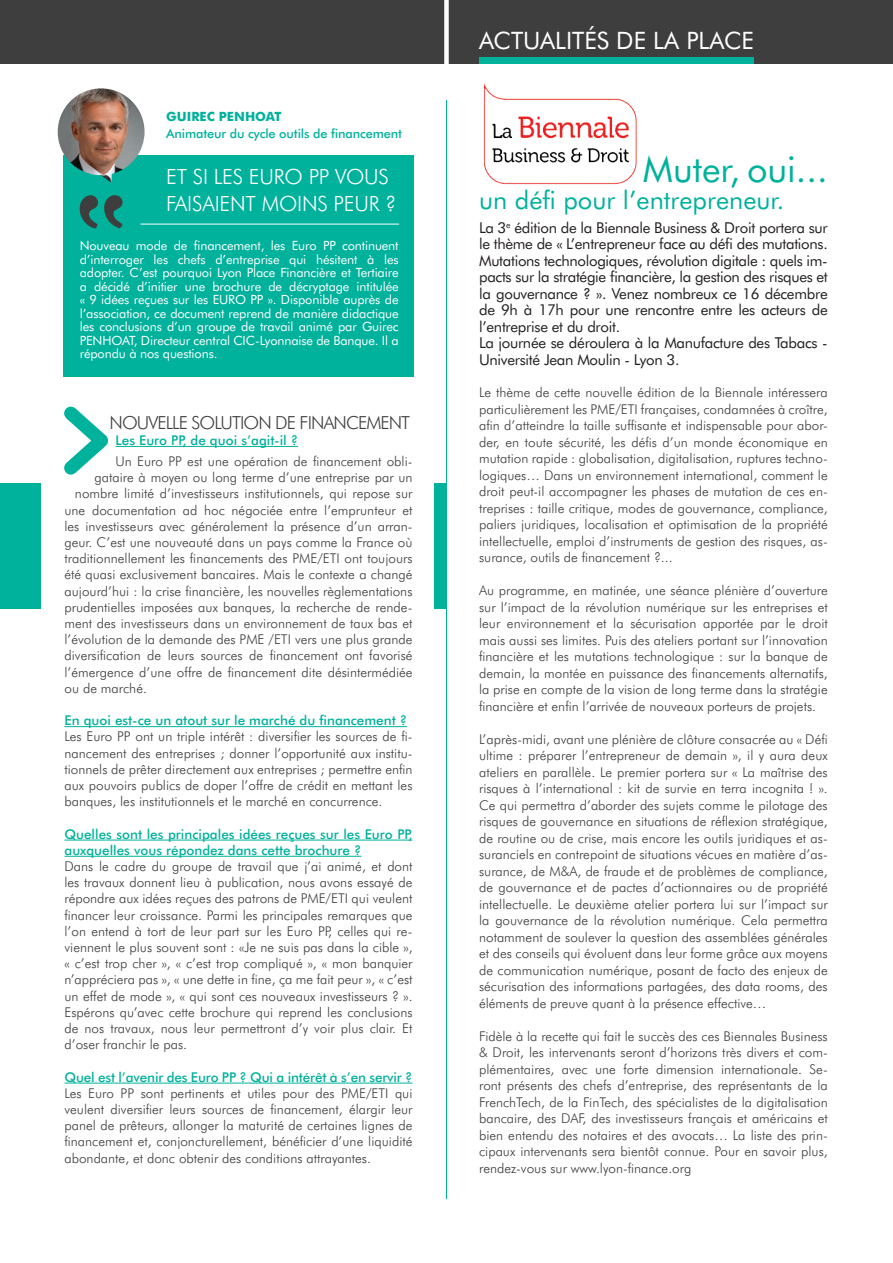
<style>
.page{position:relative;width:893px;height:1263px;background:#fff}
.page>*{position:absolute;margin:0;border:0;box-sizing:border-box;transform-origin:0 0}
.t1{font:36px "Futura BT";color:#00b19b}
.t2{font:25.5px "Futura BT";color:#00b19b}
.t3{font:24px "Futura BT";color:#fff}
.t4{font:300 21px "Futura BT";letter-spacing:-.01em;color:#fff}
.t5{font:300 18px "Futura BT";letter-spacing:-.05em;color:#3e3e3f}
.t6{font:15px/16.5px "Futura BT";letter-spacing:-.02em;color:#231f20;text-align:justify}
.t7{font:300 13.5px/16.5px "Futura BT";color:#3e3e3f;text-align:justify}
.t8{font:500 13.5px/16.2px "Futura BT";color:#00b19b}
.t9{font:12.75px/13.5px "Futura BT";letter-spacing:-.01em;color:#fff;text-align:justify}
.t10{font:500 12.75px "Futura BT";letter-spacing:-.01em;color:#00b19b}
.t11{font:700 12.75px "Futura BT";color:#00b19b}
</style>
<div class="page">
<div style="left:0;top:0;width:893px;height:64px;background:#3e3e3f"></div>
<hr style="left:115px;top:446px;width:183px;height:1px;background:#00b19b">
<hr style="left:64px;top:726px;width:343px;height:1px;background:#00b19b">
<hr style="left:64px;top:839px;width:348px;height:1px;background:#00b19b">
<hr style="left:64px;top:856px;width:297px;height:1px;background:#00b19b">
<hr style="left:64px;top:1082px;width:348px;height:1px;background:#00b19b">
<div style="left:64px;top:155px;width:350px;height:222px;background:#00b19b"></div>
<img style="left:58px;top:88px;width:87px;height:87px">
<hr style="left:140px;top:224px;width:259px;height:1px;background:#fff">
<hr style="left:446px;top:100px;width:1px;height:1099px;background:#00b19b">
<div style="left:444px;top:0;width:5px;height:87px;background:#fff"></div>
<div style="left:479px;top:58px;width:275px;height:6px;background:#00b19b"></div>
<svg style="left:64px;top:406px;width:58px;height:69px"></svg>
<div style="left:0;top:484px;width:40px;height:125px;background:#00b19b"></div>
<div style="left:435px;top:484px;width:12px;height:125px;background:#00b19b"></div>
<svg style="left:80px;top:195px;width:43px;height:33px"></svg>
<img style="left:483px;top:83px;width:154px;height:102px">
<p class="t11" style="left:166px;top:109px;width:117px">GUIREC PENHOAT</p>
<p class="t10" style="left:166px;top:125px;width:237px">Animateur du cycle outils de financement</p>
<p class="t4" style="left:166px;top:164px;width:224px">ET SI LES EURO PP VOUS</p>
<p class="t4" style="left:166px;top:191px;width:232px">FAISAIENT MOINS PEUR ?</p>
<p class="t9" style="left:80px;top:239px;width:320px">Nouveau mode de financement, les Euro PP continuent d’interroger les chefs d’entreprise qui hésitent à les adopter. C’est pourquoi Lyon Place Financière et Tertiaire a décidé d’initier une brochure de décryptage intitulée « 9 idées reçues sur les EURO PP ». Disponible auprès de l’association, ce document reprend de manière didactique les conclusions d’un groupe de travail animé par Guirec PENHOAT, Directeur central CIC-Lyonnaise de Banque. Il a répondu à nos questions.</p>
<p class="t5" style="left:109px;top:411px;width:302px">NOUVELLE SOLUTION DE FINANCEMENT</p>
<p class="t8" style="left:115px;top:432px;width:184px">Les Euro PP, de quoi s’agit-il ?</p>
<p class="t7" style="left:115px;top:453px;width:299px">Un Euro PP est une opération de financement obli-</p>
<p class="t7" style="left:94px;top:469px;width:320px">gataire à moyen ou long terme d’une entreprise par un</p>
<p class="t7" style="left:75px;top:485px;width:339px">nombre limité d’investisseurs institutionnels, qui repose sur</p>
<p class="t7" style="left:64px;top:501px;width:349px">une documentation ad hoc négociée entre l’emprunteur et</p>
<p class="t7" style="left:64px;top:518px;width:350px">les investisseurs avec généralement la présence d’un arran-</p>
<p class="t7" style="left:64px;top:534px;width:350px">geur. C’est une nouveauté dans un pays comme la France où</p>
<p class="t7" style="left:64px;top:550px;width:350px">traditionnellement les financements des PME/ETI ont toujours</p>
<p class="t7" style="left:64px;top:566px;width:349px">été quasi exclusivement bancaires. Mais le contexte a changé</p>
<p class="t7" style="left:64px;top:582px;width:349px">aujourd’hui : la crise financière, les nouvelles règlementations</p>
<p class="t7" style="left:64px;top:599px;width:350px">prudentielles imposées aux banques, la recherche de rende-</p>
<p class="t7" style="left:64px;top:615px;width:349px">ment des investisseurs dans un environnement de taux bas et</p>
<p class="t7" style="left:64px;top:631px;width:349px">l’évolution de la demande des PME /ETI vers une plus grande</p>
<p class="t7" style="left:64px;top:647px;width:350px">diversification de leurs sources de financement ont favorisé</p>
<p class="t7" style="left:64px;top:663px;width:350px">l’émergence d’une offre de financement dite désintermédiée</p>
<p class="t7" style="left:64px;top:680px;width:84px">ou de marché.</p>
<p class="t8" style="left:64px;top:712px;width:344px">En quoi est-ce un atout sur le marché du financement ?</p>
<p class="t7" style="left:64px;top:728px;width:350px">Les Euro PP ont un triple intérêt : diversifier les sources de fi&shy;nancement des entreprises ; donner l’opportunité aux institu&shy;tionnels de prêter directement aux entreprises ; permettre enfin aux pouvoirs publics de doper l’offre de crédit en mettant les banques, les institutionnels et le marché en concurrence.</p>
<p class="t8" style="left:64px;top:825px;width:350px">Quelles sont les principales idées reçues sur les Euro PP, auxquelles vous répondez dans cette brochure ?</p>
<p class="t7" style="left:64px;top:858px;width:350px">Dans le cadre du groupe de travail que j’ai animé, et dont les travaux donnent lieu à publication, nous avons essayé de répondre aux idées reçues des patrons de PME/ETI qui veulent financer leur croissance. Parmi les principales remarques que l’on entend à tort de leur part sur les Euro PP, celles qui re&shy;viennent le plus souvent sont : «Je ne suis pas dans la cible », « c’est trop cher », « c’est trop compliqué », « mon banquier n’appréciera pas », « une dette in fine, ça me fait peur », « c’est un effet de mode », « qui sont ces nouveaux investisseurs ? ».<br>Espérons qu’avec cette brochure qui reprend les conclusions de nos travaux, nous leur permettront d’y voir plus clair. Et d’oser franchir le pas.</p>
<p class="t8" style="left:64px;top:1068px;width:350px">Quel est l’avenir des Euro PP ? Qui a intérêt à s’en servir ?</p>
<p class="t7" style="left:64px;top:1085px;width:350px">Les Euro PP sont pertinents et utiles pour des PME/ETI qui veulent diversifier leurs sources de financement, élargir leur panel de prêteurs, allonger la maturité de certaines lignes de financement et, conjoncturellement, bénéficier d’une liquidité abondante, et donc obtenir des conditions attrayantes.</p>
<p class="t3" style="left:479px;top:26px;width:276px">ACTUALITÉS DE LA PLACE</p>
<p class="t1" style="left:643px;top:147px;width:186px">Muter, oui...</p>
<p class="t2" style="left:479px;top:184px;width:307px">un défi pour l’entrepreneur.</p>
<p class="t6" style="left:479px;top:219px;width:350px">La 3<sup>e</sup> édition de la Biennale Business &amp; Droit portera sur le thème de « L’entrepreneur face au défi des mutations.<br>Mutations technologiques, révolution digitale : quels im&shy;pacts sur la stratégie financière, la gestion des risques et la gouvernance ? ». Venez nombreux ce 16 décembre de 9h à 17h pour une rencontre entre les acteurs de l’entreprise et du droit.</p>
<p class="t6" style="left:479px;top:334px;width:350px">La journée se déroulera à la Manufacture des Tabacs -<br>Université Jean Moulin - Lyon 3.</p>
<p class="t7" style="left:479px;top:384px;width:350px">Le thème de cette nouvelle édition de la Biennale intéressera particulièrement les PME/ETI françaises, condamnées à croître, afin d’atteindre la taille suffisante et indispensable pour abor&shy;der, en toute sécurité, les défis d’un monde économique en mutation rapide : globalisation, digitalisation, ruptures techno&shy;logiques… Dans un environnement international, comment le droit peut-il accompagner les phases de mutation de ces en&shy;treprises : taille critique, modes de gouvernance, compliance, paliers juridiques, localisation et optimisation de la propriété intellectuelle, emploi d’instruments de gestion des risques, as&shy;surance, outils de financement ?...</p>
<p class="t7" style="left:479px;top:582px;width:350px">Au programme, en matinée, une séance plénière d’ouverture sur l’impact de la révolution numérique sur les entreprises et leur environnement et la sécurisation apportée par le droit mais aussi ses limites. Puis des ateliers portant sur l’innovation financière et les mutations technologique : sur la banque de demain, la montée en puissance des financements alternatifs, la prise en compte de la vision de long terme dans la stratégie financière et enfin l’arrivée de nouveaux porteurs de projets.</p>
<p class="t7" style="left:479px;top:731px;width:350px">L’après-midi, avant une plénière de clôture consacrée au « Défi ultime : préparer l’entrepreneur de demain », il y aura deux ateliers en parallèle. Le premier portera sur « La maîtrise des risques à l’international : kit de survie en terra incognita ! ».<br>Ce qui permettra d’aborder des sujets comme le pilotage des risques de gouvernance en situations de réflexion stratégique, de routine ou de crise, mais encore les outils juridiques et as&shy;suranciels en contrepoint de situations vécues en matière d’as&shy;surance, de M&amp;A, de fraude et de problèmes de compliance, de gouvernance et de pactes d’actionnaires ou de propriété intellectuelle. Le deuxième atelier portera lui sur l’impact sur la gouvernance de la révolution numérique. Cela permettra notamment de soulever la question des assemblées générales et des conseils qui évoluent dans leur forme grâce aux moyens de communication numérique, posant de facto des enjeux de sécurisation des informations partagées, des data rooms, des éléments de preuve quant à la présence effective…</p>
<p class="t7" style="left:479px;top:1028px;width:350px">Fidèle à la recette qui fait le succès des ces Biennales Business &amp; Droit, les intervenants seront d’horizons très divers et com&shy;plémentaires, avec une forte dimension internationale. Se&shy;ront présents des chefs d’entreprise, des représentants de la FrenchTech, de la FinTech, des spécialistes de la digitalisation bancaire, des DAF, des investisseurs français et américains et bien entendu des notaires et des avocats… La liste des prin&shy;cipaux intervenants sera bientôt connue. Pour en savoir plus, rendez-vous sur www.lyon-finance.org</p>
</div>
